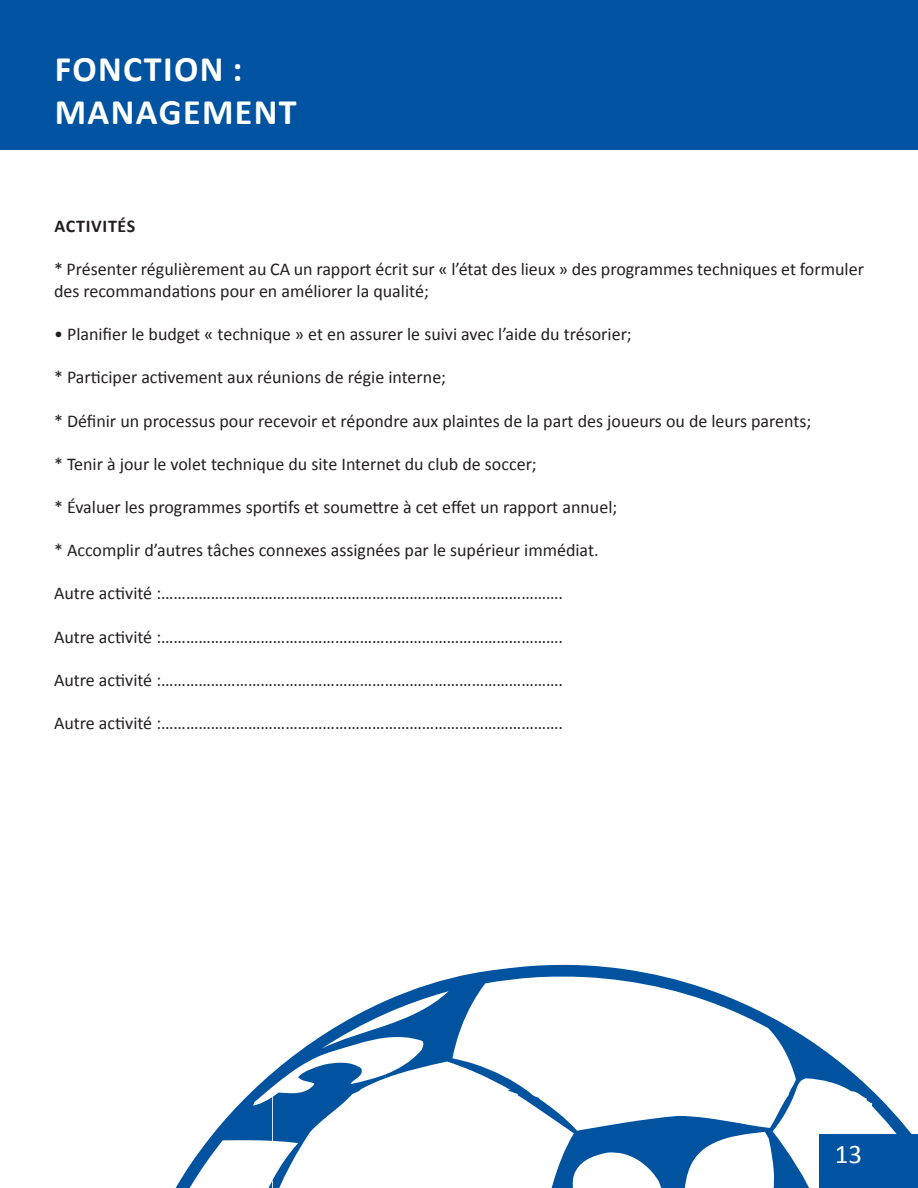
<style>
.page{position:relative;width:918px;height:1188px;background:#fff}
.page>*{position:absolute;margin:0;border:0;box-sizing:border-box;transform-origin:0 0}
.t1{font:700 36px "Calibri";letter-spacing:.04em;color:#fff}
.t2{font:27px "Calibri";color:#fff}
.t3{font:18px/21.6px "Calibri";color:#231f20}
.t4{font:700 18px "Calibri";letter-spacing:.04em;color:#231f20}
</style>
<div class="page">
<svg style="left:175px;top:965px;width:743px;height:223px"></svg>
<div style="left:819px;top:1135px;width:99px;height:53px;background:#0053a0"></div>
<div style="left:0;top:0;width:918px;height:149px;background:#0053a0"></div>
<p class="t1" style="left:55px;top:46px;width:189px">FONCTION :</p>
<p class="t1" style="left:55px;top:89px;width:244px">MANAGEMENT</p>
<p class="t4" style="left:54px;top:215px;width:83px">ACTIVITÉS</p>
<p class="t3" style="left:54px;top:259px;width:811px">* Présenter régulièrement au CA un rapport écrit sur « l’état des lieux » des programmes techniques et formuler des recommandations pour en améliorer la qualité;</p>
<p class="t3" style="left:54px;top:323px;width:579px">• Planifier le budget « technique » et en assurer le suivi avec l’aide du trésorier;</p>
<p class="t3" style="left:54px;top:367px;width:394px">* Participer activement aux réunions de régie interne;</p>
<p class="t3" style="left:54px;top:410px;width:759px">* Définir un processus pour recevoir et répondre aux plaintes de la part des joueurs ou de leurs parents;</p>
<p class="t3" style="left:54px;top:453px;width:484px">* Tenir à jour le volet technique du site Internet du club de soccer;</p>
<p class="t3" style="left:54px;top:496px;width:565px">* Évaluer les programmes sportifs et soumettre à cet effet un rapport annuel;</p>
<p class="t3" style="left:54px;top:539px;width:546px">* Accomplir d’autres tâches connexes assignées par le supérieur immédiat.</p>
<p class="t3" style="left:54px;top:583px;width:511px">Autre activité :…………………………………………………………………………………….</p>
<p class="t3" style="left:54px;top:626px;width:511px">Autre activité :…………………………………………………………………………………….</p>
<p class="t3" style="left:54px;top:669px;width:511px">Autre activité :…………………………………………………………………………………….</p>
<p class="t3" style="left:54px;top:712px;width:511px">Autre activité :…………………………………………………………………………………….</p>
<h2 class="t2" style="left:835px;top:1136px;width:29px">13</h2>
</div>
